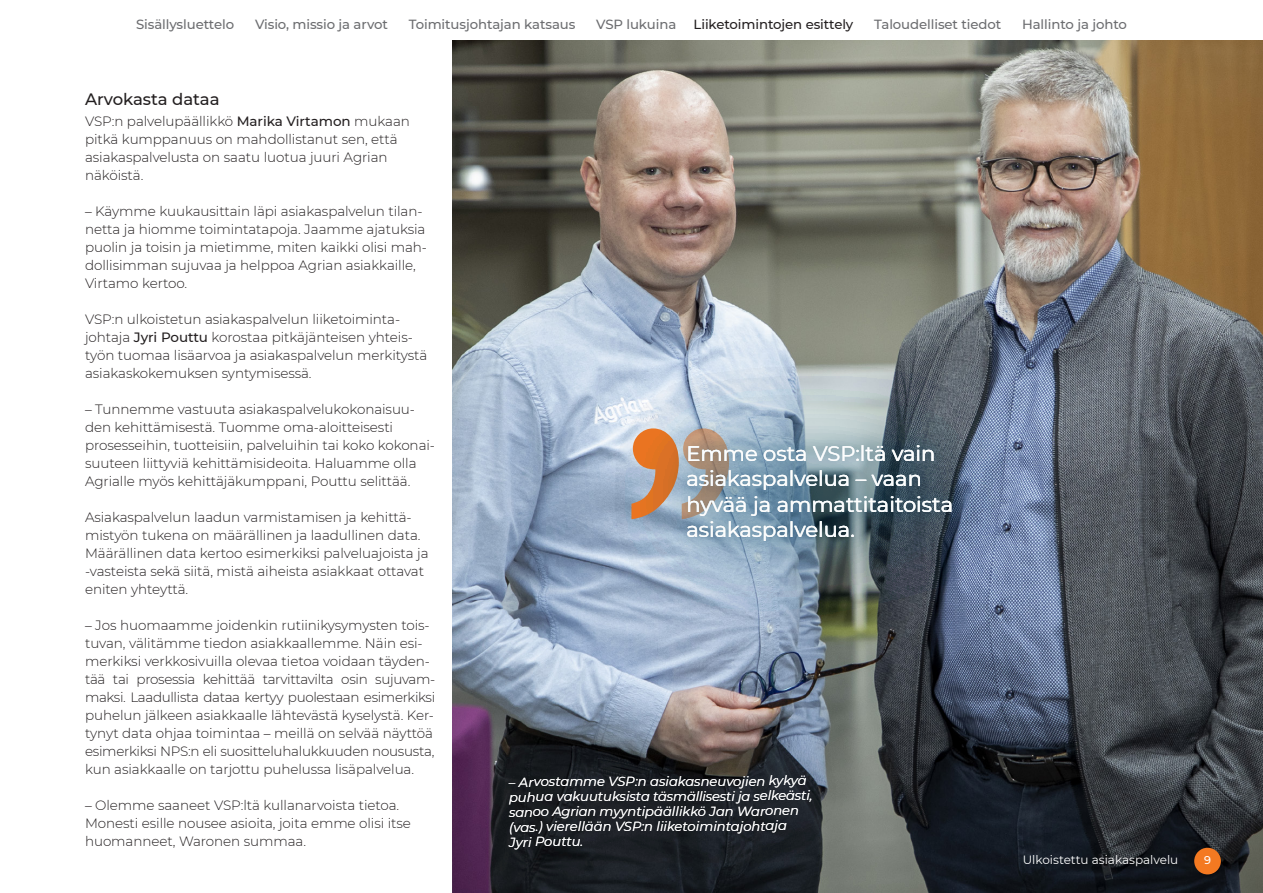
<style>
.page{position:relative;width:1263px;height:893px;background:#fff}
.page>*{position:absolute;margin:0;border:0;box-sizing:border-box;transform-origin:0 0}
.t1{font:21px/25.5px "Montserrat";color:#fff}
.t2{font:500 16.5px "Montserrat";letter-spacing:-.005em;color:#231f20}
.t3{font:300 13.5px/18px "Montserrat";letter-spacing:-.005em;color:#231f20}
.t4{font:500 13.35px "Montserrat";letter-spacing:-.005em;color:#6c6d70}
.t5{font:500 13.35px "Montserrat";letter-spacing:-.005em;color:#231f20}
.t6{font:italic 13.05px/15.1px "Montserrat";letter-spacing:-.005em;color:#fff}
.t7{font:12px "Montserrat";color:#fff}
.t8{font:500 11.25px "Montserrat";color:#fff}
.s1{font-weight:500}
</style>
<div class="page">
<img style="left:452px;top:40px;width:811px;height:853px">
<div style="left:1194px;top:848px;width:27px;height:26px;background:#f47921;border-radius:50%"></div>
<div style="left:599px;top:353px;width:428px;height:280px;background:#00415f;opacity:.75"></div>
<div style="left:672px;top:430px;width:295px;height:125px;background:#00415f;opacity:.75"></div>
<div style="left:474px;top:741px;width:368px;height:141px;background:#231f20;opacity:.75"></div>
<p class="t4" style="left:136px;top:15px;width:100px">Sisällysluettelo</p>
<p class="t4" style="left:255px;top:15px;width:134px">Visio, missio ja arvot</p>
<p class="t4" style="left:409px;top:15px;width:168px">Toimitusjohtajan katsaus</p>
<p class="t4" style="left:596px;top:15px;width:82px">VSP lukuina</p>
<p class="t5" style="left:694px;top:15px;width:161px">Liiketoimintojen esittely</p>
<p class="t4" style="left:874px;top:15px;width:129px">Taloudelliset tiedot</p>
<p class="t4" style="left:1022px;top:15px;width:106px">Hallinto ja johto</p>
<p class="t2" style="left:85px;top:88px;width:136px">Arvokasta dataa</p>
<p class="t3" style="left:85px;top:112px;width:326px">VSP:n palvelupäällikkö <span class="s1">Marika Virtamon</span> mukaan pitkä kumppanuus on mahdollistanut sen, että asiakaspalvelusta on saatu luotua juuri Agrian näköistä.</p>
<p class="t3" style="left:85px;top:202px;width:343px">– Käymme kuukausittain läpi asiakaspalvelun tilan&shy;netta ja hiomme toimintatapoja. Jaamme ajatuksia puolin ja toisin ja mietimme, miten kaikki olisi mah&shy;dollisimman sujuvaa ja helppoa Agrian asiakkaille, Virtamo kertoo.</p>
<p class="t3" style="left:85px;top:310px;width:344px">VSP:n ulkoistetun asiakaspalvelun liiketoiminta&shy;johtaja <span class="s1">Jyri Pouttu</span> korostaa pitkäjänteisen yhteis&shy;työn tuomaa lisäarvoa ja asiakaspalvelun merkitystä asiakaskokemuksen syntymisessä.</p>
<p class="t3" style="left:85px;top:400px;width:351px">– Tunnemme vastuuta asiakaspalvelukokonaisuu&shy;den kehittämisestä. Tuomme oma-aloitteisesti prosesseihin, tuotteisiin, palveluihin tai koko kokonai&shy;suuteen liittyviä kehittämisideoita. Haluamme olla Agrialle myös kehittäjäkumppani, Pouttu selittää.</p>
<p class="t3" style="left:85px;top:508px;width:345px">Asiakaspalvelun laadun varmistamisen ja kehittä&shy;mistyön tukena on määrällinen ja laadullinen data.<br>Määrällinen data kertoo esimerkiksi palveluajoista ja -vasteista sekä siitä, mistä aiheista asiakkaat ottavat eniten yhteyttä.</p>
<p class="t3" style="left:85px;top:616px;width:352px">– Jos huomaamme joidenkin rutiinikysymysten tois&shy;tuvan, välitämme tiedon asiakkaallemme. Näin esi&shy;merkiksi verkkosivuilla olevaa tietoa voidaan täyden&shy;tää tai prosessia kehittää tarvittavilta osin sujuvam&shy;maksi. Laadullista dataa kertyy puolestaan esimerkiksi puhelun jälkeen asiakkaalle lähtevästä kyselystä. Ker&shy;tynyt data ohjaa toimintaa – meillä on selvää näyttöä esimerkiksi NPS:n eli suositteluhalukkuuden noususta, kun asiakkaalle on tarjottu puhelussa lisäpalvelua.</p>
<p class="t3" style="left:85px;top:796px;width:327px">– Olemme saaneet VSP:ltä kullanarvoista tietoa.<br>Monesti esille nousee asioita, joita emme olisi itse huomanneet, Waronen summaa.</p>
<h1 class="t1" style="left:686px;top:440px;width:268px">Emme osta VSP:ltä vain asiakaspalvelua – vaan hyvää ja ammattitaitoista asiakaspalvelua.</h1>
<p class="t6" style="left:509px;top:773px;width:305px">– Arvostamme VSP:n asiakasneuvojien kykyä puhua vakuutuksista täsmällisesti ja selkeästi, sanoo Agrian myyntipäällikkö Jan Waronen (vas.) vierellään VSP:n liiketoimintajohtaja<br>Jyri Pouttu.</p>
<p class="t7" style="left:1023px;top:852px;width:157px">Ulkoistettu asiakaspalvelu</p>
<p class="t8" style="left:1204px;top:852px;width:8px">9</p>
</div>
